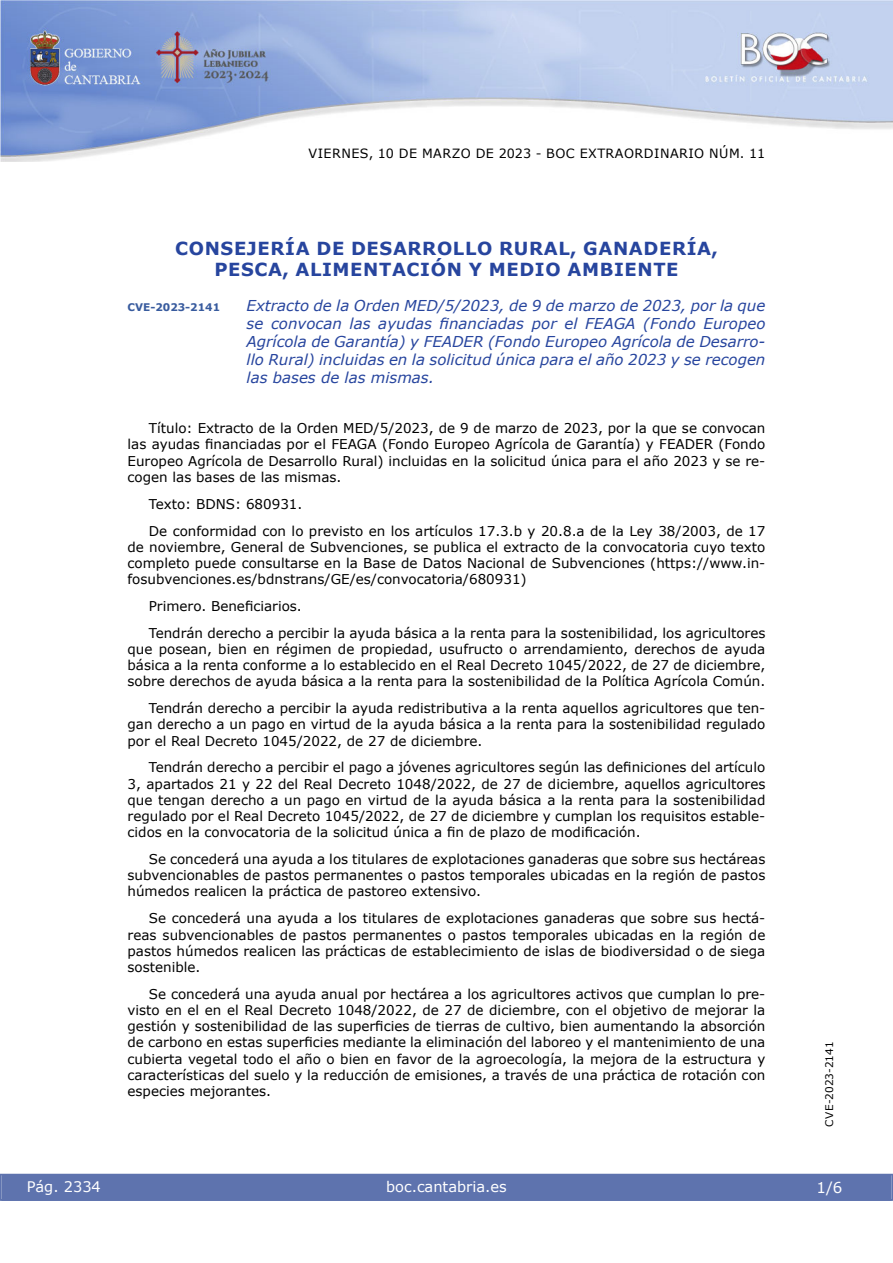
<style>
.page{position:relative;width:893px;height:1263px;background:#fff}
.page>*{position:absolute;margin:0;border:0;box-sizing:border-box;transform-origin:0 0}
.emisor_text2{font:700 18px/21px "Verdana";letter-spacing:.035em;color:#27459e;text-align:center}
.Titulo_text{font:italic 15px/18px "Verdana";color:#27459e;text-align:justify}
.t1{font:15px "Verdana 2";color:#fff}
.t2{font:14.55px "Verdana 2";color:#fff}
.inicio_de_parrafo{font:13.5px/16.2px "Verdana";color:#000;text-align:justify}
.inicio_de_parrafo-2{font:13.5px "Verdana 2";color:#000}
.t3{font:12.75px "Verdana 2";letter-spacing:.035em;color:#000}
.t4{font:10.5px "Verdana 2";color:#000}
.Titulo_text-2{font:700 10.5px "Verdana";color:#385b9e}
.s1{font-family:"Verdana Italic 2";font-style:normal}
.s2{font-family:"Verdana 2"}
</style>
<div class="page">
<img style="left:0;top:0;width:893px;height:161px">
<div style="left:1px;top:1174px;width:890px;height:27px;background:#5e73ae"></div>
<p class="t3" style="left:309px;top:144px;width:458px">VIERNES, 10 DE MARZO DE 2023 - BOC EXTRAORDINARIO NÚM. 11</p>
<p class="emisor_text2" style="left:175px;top:238px;width:544px">CONSEJERÍA DE DESARROLLO RURAL, GANADERÍA,<br>PESCA, ALIMENTACIÓN Y MEDIO AMBIENTE</p>
<p class="Titulo_text-2" style="left:128px;top:300px;width:94px">CVE-2023-2141</p>
<p class="Titulo_text" style="left:247px;top:296px;width:520px"><span class="s1">Extracto de la Orden MED/5/2023, de 9 de marzo de 2023, por la que </span>se convocan las ayudas financiadas por el FEAGA (Fondo Europeo Agrícola de Garantía) y FEADER (Fondo Europeo Agrícola de Desarro&shy;llo Rural) incluidas en la solicitud única para el año 2023 y se recogen las bases de las mismas.</p>
<p class="inicio_de_parrafo" style="left:128px;top:420px;width:639px;text-indent:21px"><span class="s2">Título: Extracto de la Orden MED/5/2023, de 9 de marzo de 2023, por la que se convocan </span>las ayudas financiadas por el FEAGA (Fondo Europeo Agrícola de Garantía) y FEADER (Fondo Europeo Agrícola de Desarrollo Rural) incluidas en la solicitud única para el año 2023 y se re&shy;<span class="s2">cogen las bases de las mismas.</span></p>
<p class="inicio_de_parrafo-2" style="left:149px;top:494px;width:155px">Texto: BDNS: 680931.</p>
<p class="inicio_de_parrafo" style="left:128px;top:522px;width:639px;text-indent:21px"><span class="s2">De conformidad con lo previsto en los artículos 17.3.b y 20.8.a de la Ley 38/2003, de 17 </span>de noviembre, General de Subvenciones, se publica el extracto de la convocatoria cuyo texto completo puede consultarse en la Base de Datos Nacional de Subvenciones (https://www.in&shy;fosubvenciones.es/bdnstrans/GE/es/convocatoria/680931)</p>
<p class="inicio_de_parrafo" style="left:149px;top:598px;width:155px">Primero. Beneficiarios.</p>
<p class="inicio_de_parrafo" style="left:128px;top:625px;width:639px;text-indent:21px">Tendrán derecho a percibir la ayuda básica a la renta para la sostenibilidad, los agricultores que posean, bien en régimen de propiedad, usufructo o arrendamiento, derechos de ayuda básica a la renta conforme a lo establecido en el Real Decreto 1045/2022, de 27 de diciembre, sobre derechos de ayuda básica a la renta para la sostenibilidad de la Política Agrícola Común.</p>
<p class="inicio_de_parrafo" style="left:128px;top:700px;width:639px;text-indent:21px">Tendrán derecho a percibir la ayuda redistributiva a la renta aquellos agricultores que ten&shy;gan derecho a un pago en virtud de la ayuda básica a la renta para la sostenibilidad regulado por el Real Decreto 1045/2022, de 27 de diciembre.</p>
<p class="inicio_de_parrafo" style="left:128px;top:759px;width:639px;text-indent:21px">Tendrán derecho a percibir el pago a jóvenes agricultores según las definiciones del artículo 3, apartados 21 y 22 del Real Decreto 1048/2022, de 27 de diciembre, aquellos agricultores que tengan derecho a un pago en virtud de la ayuda básica a la renta para la sostenibilidad regulado por el Real Decreto 1045/2022, de 27 de diciembre y cumplan los requisitos estable&shy;cidos en la convocatoria de la solicitud única a fin de plazo de modificación.</p>
<p class="inicio_de_parrafo" style="left:128px;top:851px;width:639px;text-indent:21px">Se concederá una ayuda a los titulares de explotaciones ganaderas que sobre sus hectáreas subvencionables de pastos permanentes o pastos temporales ubicadas en la región de pastos húmedos realicen la práctica de pastoreo extensivo.</p>
<p class="inicio_de_parrafo" style="left:128px;top:910px;width:639px;text-indent:21px">Se concederá una ayuda a los titulares de explotaciones ganaderas que sobre sus hectá&shy;reas subvencionables de pastos permanentes o pastos temporales ubicadas en la región de pastos húmedos realicen las prácticas de establecimiento de islas de biodiversidad o de siega <span class="s2">sostenible.</span></p>
<p class="inicio_de_parrafo" style="left:128px;top:985px;width:639px;text-indent:21px">Se concederá una ayuda anual por hectárea a los agricultores activos que cumplan lo pre&shy;visto en el en el Real Decreto 1048/2022, de 27 de diciembre, con el objetivo de mejorar la gestión y sostenibilidad de las superficies de tierras de cultivo, bien aumentando la absorción de carbono en estas superficies mediante la eliminación del laboreo y el mantenimiento de una cubierta vegetal todo el año o bien en favor de la agroecología, la mejora de la estructura y características del suelo y la reducción de emisiones, a través de una práctica de rotación con especies mejorantes.</p>
<p class="t2" style="left:27px;top:1177px;width:76px">Pág. 2334</p>
<p class="t2" style="left:386px;top:1177px;width:122px">boc.cantabria.es</p>
<p class="t4" style="left:822px;top:1126px;width:87px;rotate:-90deg">CVE-2023-2141</p>
<p class="t1" style="left:816px;top:1177px;width:27px">1/6</p>
</div>
